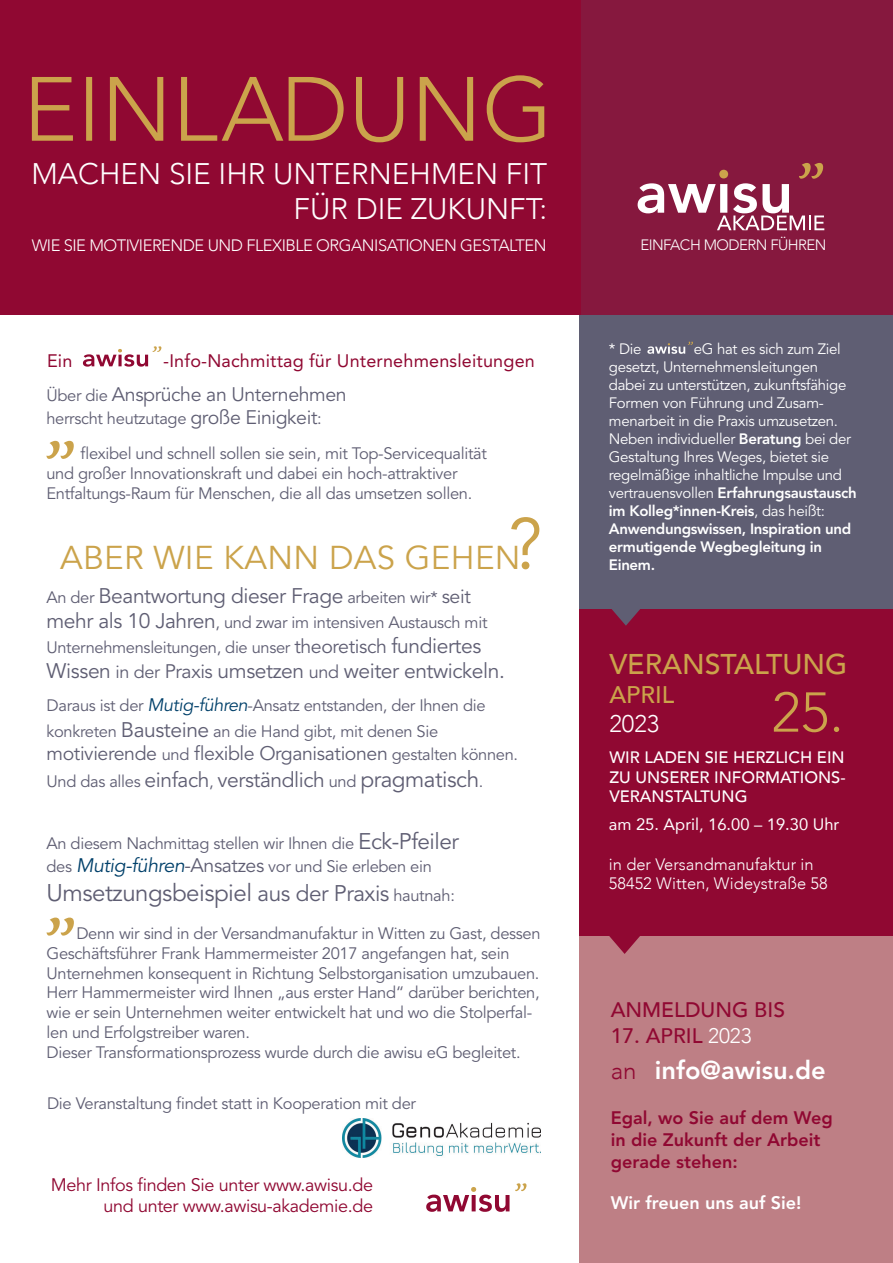
<style>
.page{position:relative;width:893px;height:1263px;background:#fff}
.page>*{position:absolute;margin:0;border:0;box-sizing:border-box;transform-origin:0 0}
.SUBHEADER_10ppt{font:72px "Avenir";color:#cba34b}
.t1{font:300 55.5px "Avenir";color:#cba34b}
.SUBHEADER_10ppt-2{font:33px "Avenir";letter-spacing:.01em;color:#cba34b}
.t2{font:300 29.7px/35.7px "Avenir";color:#fff;text-align:right}
.t3{font:500 28.5px "Avenir";color:#cba34b}
.t4{font:800 25.5px "Avenir LT Std";color:#fff}
.t5{font:24px "Avenir LT Std";letter-spacing:-.02em;color:#5f5e73}
.t6{font:500 24px "Avenir";color:#cba34b}
.t7{font:300 24px "Avenir";color:#fff}
.t8{font:21px "Avenir LT Std";letter-spacing:-.02em;color:#5f5e73}
.t9{font:500 21px "Avenir";color:#900832}
.t10{font:19.5px "Avenir LT Std";letter-spacing:-.02em;color:#5f5e73}
.t11{font:18px "Avenir LT Std";letter-spacing:-.02em;color:#900832}
.t12{font:800 18px/21.6px "Avenir LT Std";color:#900832}
.t13{font:18px "Avenir LT Std";letter-spacing:.01em;color:#900832}
.t14{font:800 18px "Avenir LT Std";color:#fff}
.t15{font:16.5px/19.8px "Avenir LT Std";letter-spacing:-.02em;color:#5f5e73}
.t16{font:500 16.5px/19.8px "Avenir";color:#fff;text-align:justify}
.t17{font:300 16.5px "Avenir";letter-spacing:-.03em;color:#fff}
.t18{font:300 16.5px/19.8px "Avenir";color:#fff}
.t19{font:16.5px "Avenir";color:#fff}
.t20{font:15px/18px "Avenir LT Std";letter-spacing:-.02em;color:#fff}
.t21{font:300 15px "Avenir";letter-spacing:-.035em;color:#fff}
.s1{font-size:16.5px}
.s2{font-size:19.5px}
.s3{font-size:21px}
.s4{font-size:18px}
.s5{font-style:italic;font-size:18px;color:#00406a}
.s6{font-size:22.5px}
.s7{font-style:italic;font-size:19.5px;color:#00406a}
.s8{font-weight:800}
.s9{font-weight:300;color:#fff}
.s10{font-family:"Avenir";font-weight:300;font-size:24px;color:#900832}
</style>
<div class="page">
<div style="left:580px;top:936px;width:313px;height:327px;background:#be7f85"></div>
<div style="left:579px;top:313px;width:314px;height:333px;background:#5f5e73"></div>
<div style="left:579px;top:609px;width:314px;height:327px;background:#900832"></div>
<svg style="left:609px;top:936px;width:31px;height:18px"></svg>
<svg style="left:612px;top:609px;width:28px;height:17px"></svg>
<div style="left:0;top:0;width:893px;height:314px;background:#900832"></div>
<div style="left:581px;top:0;width:312px;height:314px;background:#86183e"></div>
<svg style="left:32px;top:75px;width:512px;height:67px"></svg>
<svg style="left:647px;top:342px;width:46px;height:12px"></svg>
<svg style="left:83px;top:346px;width:78px;height:21px"></svg>
<svg style="left:638px;top:163px;width:186px;height:67px"></svg>
<svg style="left:47px;top:917px;width:27px;height:18px"></svg>
<svg style="left:46px;top:441px;width:28px;height:18px"></svg>
<img style="left:343px;top:1119px;width:198px;height:39px">
<svg style="left:515px;top:1183px;width:11px;height:8px"></svg>
<svg style="left:426px;top:1187px;width:83px;height:25px"></svg>
<p class="t2" style="left:32px;top:156px;width:517px">MACHEN SIE IHR UNTERNEHMEN FIT<br>FÜR DIE ZUKUNFT:</p>
<p class="t17" style="left:32px;top:235px;width:516px">WIE SIE MOTIVIERENDE UND FLEXIBLE ORGANISATIONEN GESTALTEN</p>
<p class="t13" style="left:47px;top:350px;width:27px">Ein</p>
<p class="t13" style="left:163px;top:350px;width:373px">-Info-Nachmittag für Unternehmensleitungen</p>
<p class="t10" style="left:46px;top:383px;width:302px"><span class="s1">Über die</span> Ansprüche an Unternehmen</p>
<p class="t15" style="left:46px;top:409px;width:277px">herrscht heutzutage <span class="s2">große Einigkeit</span>:</p>
<p class="t15" style="left:46px;top:444px;width:442px;text-indent:34px">flexibel und schnell sollen sie sein, mit Top-Servicequalität und großer Innovationskraft und dabei ein hoch-attraktiver<br>Entfaltungs-Raum für Menschen, die all das umsetzen sollen.</p>
<p class="SUBHEADER_10ppt" style="left:508px;top:501px;width:36px">?</p>
<p class="SUBHEADER_10ppt-2" style="left:60px;top:538px;width:462px">ABER WIE KANN DAS GEHEN</p>
<p class="t8" style="left:46px;top:583px;width:426px"><span class="s1">An der</span> Beantwortung dieser Frage <span class="s1">arbeiten wir*</span> <span class="s2">seit</span></p>
<p class="t15" style="left:46px;top:610px;width:443px;line-height:25.2px"><span class="s3">mehr als 10 Jahren</span>, und zwar im intensiven Austausch mit<br>Unternehmensleitungen, die unser <span class="s2">theoretisch</span> <span class="s3">fundiertes</span></p>
<p class="t8" style="left:46px;top:659px;width:460px">Wissen <span class="s4">in der</span> <span class="s2">Praxis</span> umsetzen <span class="s4">und</span> weiter entwickeln.</p>
<p class="t15" style="left:47px;top:694px;width:441px;line-height:25.2px">Daraus ist der <span class="s5">Mutig-führen</span>-Ansatz entstanden, der Ihnen die konkreten <span class="s3">Bausteine</span> an die Hand gibt, mit denen Sie</p>
<p class="t10" style="left:47px;top:742px;width:473px">motivierende <span class="s1">und</span> flexible Organisationen <span class="s1">gestalten können.</span></p>
<p class="t8" style="left:47px;top:768px;width:438px"><span class="s1">Und das alles</span> einfach<span class="s1">,</span> verständlich <span class="s1">und</span> <span class="s6">pragmatisch</span><span class="s1">.</span></p>
<p class="t15" style="left:47px;top:832px;width:414px;line-height:23.4px">An diesem Nachmittag stellen wir Ihnen die <span class="s6">Eck-Pfeiler </span>des <span class="s7">Mutig-führen</span><span class="s2">-Ansatzes</span> vor und Sie erleben ein</p>
<p class="t5" style="left:47px;top:879px;width:410px">Umsetzungsbeispiel <span class="s6">aus der Praxis</span> <span class="s1">hautnah:</span></p>
<p class="t15" style="left:47px;top:924px;width:495px;text-indent:30px">Denn wir sind in der Versandmanufaktur in Witten zu Gast, dessen Geschäftsführer Frank Hammermeister 2017 angefangen hat, sein Unternehmen konsequent in Richtung Selbstorganisation umzubauen.<br>Herr Hammermeister wird Ihnen „aus erster Hand“ darüber berichten, wie er sein Unternehmen weiter entwickelt hat und wo die Stolperfal&shy;len und Erfolgstreiber waren.</p>
<p class="t15" style="left:47px;top:1043px;width:476px">Dieser Transformationsprozess wurde durch die awisu eG begleitet.</p>
<p class="t15" style="left:47px;top:1094px;width:370px">Die Veranstaltung findet statt in Kooperation mit der</p>
<p class="t11" style="left:51px;top:1174px;width:324px">Mehr Infos finden Sie unter www.awisu.de</p>
<p class="t11" style="left:103px;top:1196px;width:271px">und unter www.awisu-akademie.de</p>
<p class="t21" style="left:640px;top:236px;width:188px">EINFACH MODERN FÜHREN</p>
<p class="t20" style="left:609px;top:340px;width:249px;text-indent:85px">eG hat es sich zum Ziel gesetzt, Unternehmensleitungen dabei zu unterstützen, zukunftsfähige<br>Formen von Führung und Zusam&shy;menarbeit in die Praxis umzusetzen.<br>Neben individueller <span class="s8">Beratung</span> bei der<br>Gestaltung Ihres Weges, bietet sie regelmäßige inhaltliche Impulse und vertrauensvollen <span class="s8">Erfahrungsaustausch im Kolleg*innen-Kreis</span>, das heißt:<br><span class="s8">Anwendungswissen, Inspiration und ermutigende Wegbegleitung in<br>Einem.</span></p>
<p class="t20" style="left:609px;top:340px;width:34px">* Die</p>
<p class="t3" style="left:609px;top:640px;width:239px">VERANSTALTUNG</p>
<p class="t6" style="left:609px;top:674px;width:66px">APRIL</p>
<p class="t7" style="left:609px;top:709px;width:51px">2023</p>
<p class="t1" style="left:772px;top:680px;width:74px">25.</p>
<p class="t16" style="left:609px;top:746px;width:238px">WIR LADEN SIE HERZLICH EIN ZU UNSERER INFORMATIONS-VERANSTALTUNG</p>
<p class="t19" style="left:609px;top:811px;width:232px">am 25. April, 16.00 – 19.30 Uhr</p>
<p class="t18" style="left:609px;top:854px;width:220px">in der Versandmanufaktur in<br>58452 Witten, Wideystraße 58</p>
<p class="t9" style="left:611px;top:992px;width:176px">ANMELDUNG BIS</p>
<p class="t9" style="left:611px;top:1017px;width:143px">17. APRIL <span class="s9">2023</span></p>
<p class="t4" style="left:611px;top:1055px;width:217px"><span class="s10">an</span> info@awisu.de</p>
<p class="t12" style="left:611px;top:1107px;width:223px">Egal, wo Sie auf dem Weg in die Zukunft der Arbeit gerade stehen:</p>
<p class="t14" style="left:611px;top:1192px;width:192px">Wir freuen uns auf Sie!</p>
</div>
